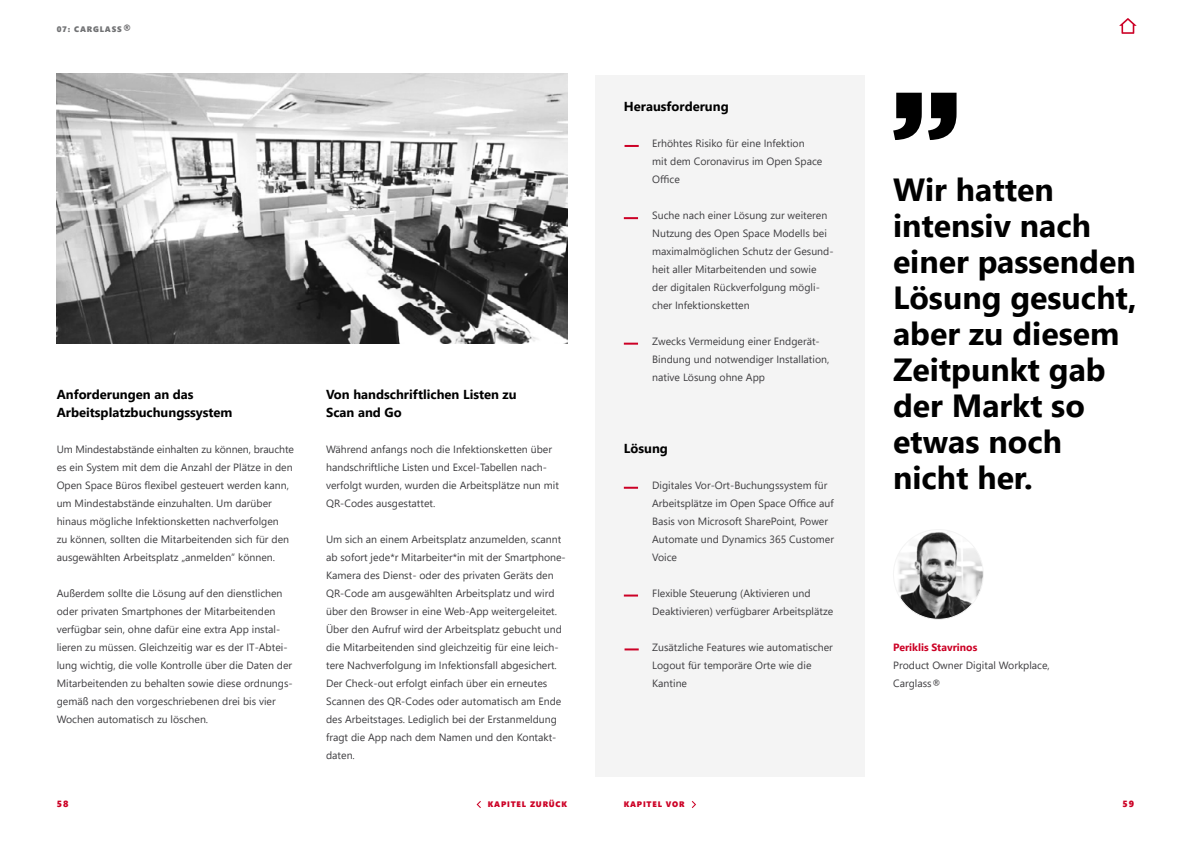
<style>
.page{position:relative;width:1191px;height:842px;background:#fff}
.page>*{position:absolute;margin:0;border:0;box-sizing:border-box;transform-origin:0 0}
.t1{font:700 32px/36px "Segoe UI";color:#000}
.t2{font:700 13px/18px "Segoe UI";color:#000}
.t3{font:10.5px/18px "Segoe UI";color:#3e3d40}
.t4{font:700 10.5px "Segoe UI";color:#cc0025}
.t5{font:9px "Segoe UI Black";color:#cc0025}
.t6{font:8px "Segoe UI Black";letter-spacing:.1em;color:#cc0025}
.t7{font:8px "Segoe UI Black";letter-spacing:.1em;color:#717274}
.s1{font-family:"Segoe UI";font-size:10.5px;color:#3e3d40}
</style>
<div class="page">
<svg style="left:476px;top:801px;width:5px;height:7px"></svg>
<svg style="left:692px;top:801px;width:4px;height:7px"></svg>
<svg style="left:1119px;top:18px;width:17px;height:16px"></svg>
<div style="left:595px;top:75px;width:270px;height:702px;background:#f4f4f4"></div>
<img style="left:57px;top:74px;width:510px;height:270px">
<svg style="left:624px;top:145px;width:14px;height:2px"></svg>
<svg style="left:624px;top:648px;width:14px;height:2px"></svg>
<svg style="left:624px;top:217px;width:14px;height:2px"></svg>
<svg style="left:624px;top:487px;width:14px;height:2px"></svg>
<svg style="left:624px;top:343px;width:14px;height:2px"></svg>
<svg style="left:624px;top:594px;width:14px;height:2px"></svg>
<svg style="left:893px;top:93px;width:63px;height:47px"></svg>
<img style="left:893px;top:529px;width:90px;height:90px;border-radius:45px">
<p class="t7" style="left:57px;top:23px;width:77px">07: CARGLASS<span class="s1">®</span></p>
<p class="t2" style="left:57px;top:384px;width:177px">Anforderungen an das<br>Arbeitsplatzbuchungssystem</p>
<p class="t3" style="left:57px;top:439px;width:239px">Um Mindestabstände einhalten zu können, brauchte es ein System mit dem die Anzahl der Plätze in den Open Space Büros flexibel gesteuert werden kann, um Mindestabstände einzuhalten. Um darüber hinaus mögliche Infektionsketten nachverfolgen<br>zu können, sollten die Mitarbeitenden sich für den ausgewählten Arbeitsplatz „anmelden“ können.</p>
<p class="t3" style="left:57px;top:583px;width:237px">Außerdem sollte die Lösung auf den dienstlichen oder privaten Smartphones der Mitarbeitenden verfügbar sein, ohne dafür eine extra App instal&shy;lieren zu müssen. Gleichzeitig war es der IT-Abtei&shy;lung wichtig, die volle Kontrolle über die Daten der Mitarbeitenden zu behalten sowie diese ordnungs&shy;gemäß nach den vorgeschriebenen drei bis vier Wochen automatisch zu löschen.</p>
<p class="t2" style="left:326px;top:384px;width:192px">Von handschriftlichen Listen zu<br>Scan and Go</p>
<p class="t3" style="left:326px;top:439px;width:234px">Während anfangs noch die Infektionsketten über handschriftliche Listen und Excel-Tabellen nach&shy;verfolgt wurden, wurden die Arbeitsplätze nun mit QR-Codes ausgestattet.</p>
<p class="t3" style="left:326px;top:529px;width:241px">Um sich an einem Arbeitsplatz anzumelden, scannt ab sofort jede*r Mitarbeiter*in mit der Smartphone-Kamera des Dienst- oder des privaten Geräts den QR-Code am ausgewählten Arbeitsplatz und wird über den Browser in eine Web-App weitergeleitet.<br>Über den Aufruf wird der Arbeitsplatz gebucht und die Mitarbeitenden sind gleichzeitig für eine leich&shy;tere Nachverfolgung im Infektionsfall abgesichert.<br>Der Check-out erfolgt einfach über ein erneutes Scannen des QR-Codes oder automatisch am Ende des Arbeitstages. Lediglich bei der Erstanmeldung fragt die App nach dem Namen und den Kontakt&shy;daten.</p>
<p class="t2" style="left:624px;top:96px;width:106px">Herausforderung</p>
<p class="t3" style="left:652px;top:133px;width:172px">Erhöhtes Risiko für eine Infektion mit dem Coronavirus im Open Space<br>Office</p>
<p class="t3" style="left:652px;top:205px;width:183px">Suche nach einer Lösung zur weiteren Nutzung des Open Space Modells bei maximalmöglichen Schutz der Gesund&shy;heit aller Mitarbeitenden und sowie der digitalen Rückverfolgung mögli&shy;cher Infektionsketten</p>
<p class="t3" style="left:652px;top:331px;width:179px">Zwecks Vermeidung einer Endgerät-<br>Bindung und notwendiger Installation, native Lösung ohne App</p>
<p class="t2" style="left:624px;top:438px;width:46px">Lösung</p>
<p class="t3" style="left:652px;top:475px;width:183px">Digitales Vor-Ort-Buchungssystem für<br>Arbeitsplätze im Open Space Office auf<br>Basis von Microsoft SharePoint, Power<br>Automate und Dynamics 365 Customer<br>Voice</p>
<p class="t3" style="left:652px;top:583px;width:182px">Flexible Steuerung (Aktivieren und<br>Deaktivieren) verfügbarer Arbeitsplätze</p>
<p class="t3" style="left:652px;top:637px;width:182px">Zusätzliche Features wie automatischer<br>Logout für temporäre Orte wie die<br>Kantine</p>
<h1 class="t1" style="left:893px;top:169px;width:245px">Wir hatten intensiv nach einer passenden<br>Lösung gesucht, aber zu diesem<br>Zeitpunkt gab der Markt so etwas noch nicht her.</h1>
<p class="t4" style="left:893px;top:637px;width:86px">Periklis Stavrinos</p>
<p class="t3" style="left:893px;top:655px;width:158px">Product Owner Digital Workplace,<br>Carglass®</p>
<p class="t5" style="left:57px;top:798px;width:13px">58</p>
<p class="t6" style="left:488px;top:799px;width:81px">KAPITEL ZURÜCK</p>
<p class="t6" style="left:624px;top:799px;width:62px">KAPITEL VOR</p>
<p class="t5" style="left:1122px;top:798px;width:13px">59</p>
</div>
